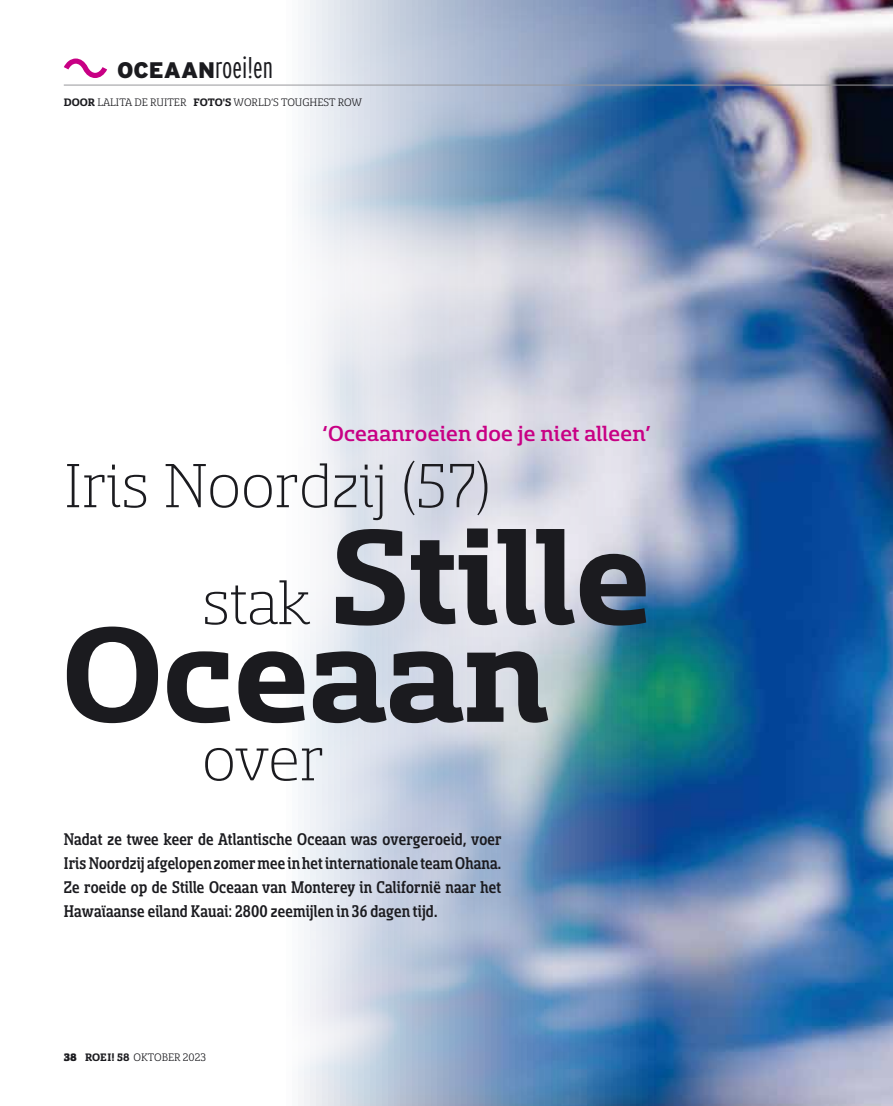
<style>
.page{position:relative;width:893px;height:1106px;background:#fff}
.page>*{position:absolute;margin:0;border:0;box-sizing:border-box;transform-origin:0 0}
.t1{font:700 150px "Sancoale Slab Norm";color:#1b1b1f}
.t2{font:300 69px/116.9px "Sancoale Slab Norm";color:#1b1b1f;text-align:center}
.t3{font:300 30px "Interstate Compressed";color:#1b1b1f}
.t4{font:500 24px "Sancoale Slab Norm";letter-spacing:.01em;color:#c80084}
.t5{font:500 18.75px/24px "Sancoale Slab Cond";letter-spacing:.01em;color:#1b1b1f;text-align:justify}
.t6{font:12px "Sancoale Slab Norm";color:#1b1b1f}
.s1{font-family:"Interstate";font-weight:900;font-size:22.5px}
.s2{font-weight:700}
.s3{font-weight:900}
</style>
<div class="page">
<img style="left:261px;top:0;width:632px;height:1106px">
<svg style="left:64px;top:59px;width:43px;height:19px"></svg>
<hr style="left:64px;top:85px;width:829px;height:1px;background:#98989c">
<h3 class="t3" style="left:117px;top:51px;width:158px"><span class="s1">OCEAAN</span>roei!en</h3>
<p class="t6" style="left:64px;top:96px;width:300px"><span class="s2">DOOR</span> LALITA DE RUITER <span class="s2">FOTO'S</span> WORLD’S TOUGHEST ROW</p>
<p class="t4" style="left:323px;top:422px;width:330px">‘Oceaanroeien doe je niet alleen’</p>
<h2 class="t2" style="left:64px;top:428px;width:428px">Iris Noordzij (57) stak</h2>
<h1 class="t1" style="left:331px;top:502px;width:321px">Stille</h1>
<h1 class="t1" style="left:62px;top:600px;width:487px">Oceaan</h1>
<h2 class="t2" style="left:202px;top:701px;width:123px">over</h2>
<p class="t5" style="left:64px;top:827px;width:439px">Nadat ze twee keer de Atlantische Oceaan was overgeroeid, voer Iris Noordzij afgelopen zomer mee in het internationale team Ohana.<br>Ze roeide op de Stille Oceaan van Monterey in Californië naar het Hawaïaanse eiland Kauai: 2800 zeemijlen in 36 dagen tijd.</p>
<p class="t6" style="left:64px;top:1051px;width:144px"><span class="s3">38</span> <span class="s2">ROEI! 58</span> OKTOBER 2023</p>
</div>
